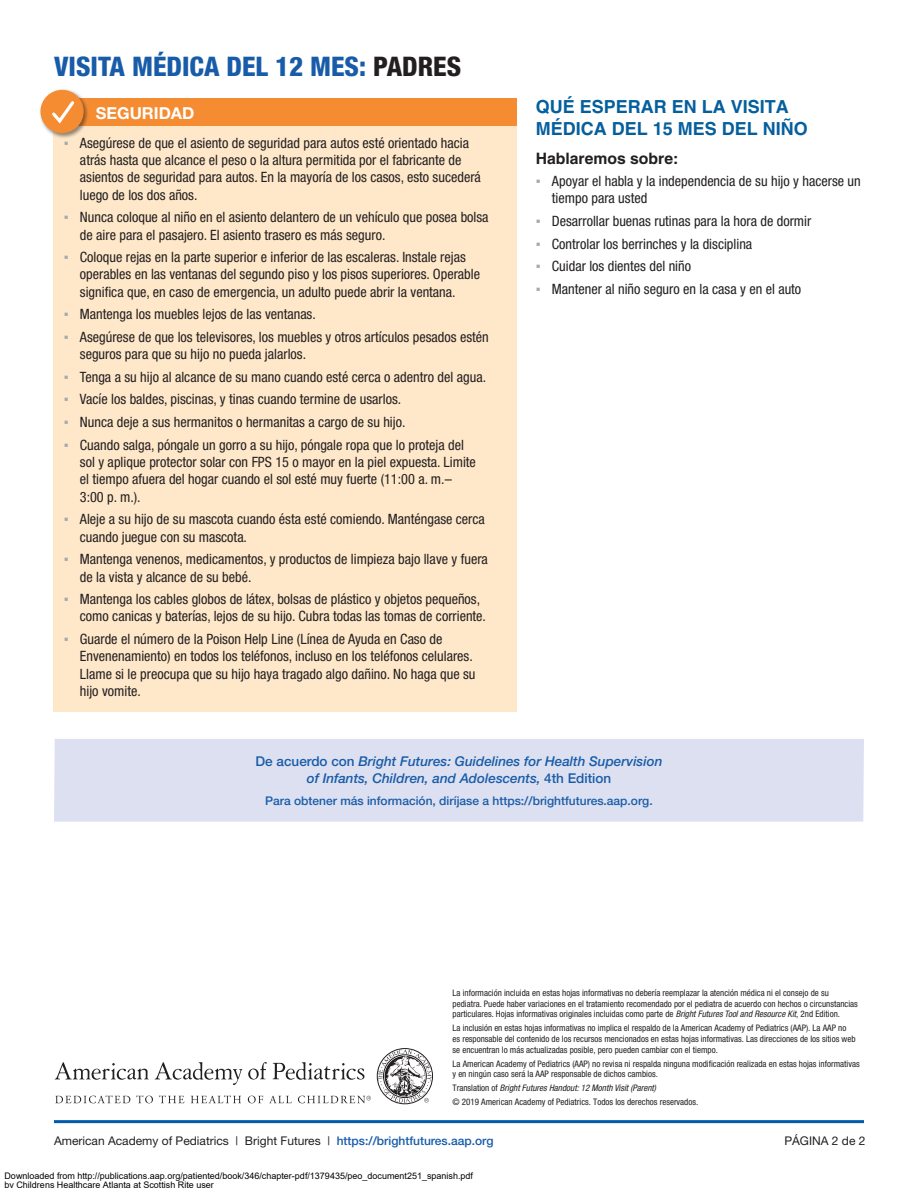
<style>
.page{position:relative;width:918px;height:1188px;background:#fff}
.page>*{position:absolute;margin:0;border:0;box-sizing:border-box;transform-origin:0 0}
.heading{font:800 condensed 27px "Helvetica Neue";color:#185ca9}
.subhead{font:700 18px/21.6px "Helvetica LT Std";color:#055f9d}
.New_White_heads{font:700 16.5px "Helvetica Neue";color:#fff}
.subhead-2{font:700 15.75px "Helvetica LT Std";color:#231f20}
.t1{font:condensed 14.25px/17.4px "Helvetica Neue";color:#231f20}
.New_White_heads-2{font:italic 500 13.5px/16.5px "Helvetica Neue";color:#185ca9;text-align:center}
.list_helv{font:12px "Helvetica Neue";color:#231f20}
.New_White_heads-3{font:500 12px "Helvetica Neue";color:#185ca9}
.t2{font:condensed 9px/10.8px "Helvetica Neue LT Pro";color:#231f20}
.t3{font:9px/9px "Arial";color:#000}
.t4{font:italic condensed 9px "Helvetica Neue";color:#231f20}
.s1{color:#231f20}
.s2{font-family:"Arial";font-stretch:normal;color:#a8a9ad}
.s3{font-style:normal}
.s4{font-family:"Helvetica Neue";font-style:italic}
.s5{font-family:"Helvetica Neue LT Pro";font-style:normal}
.s6{font-weight:500;color:#185ca9}
</style>
<div class="page">
<svg style="left:55px;top:1062px;width:94px;height:18px"></svg>
<svg style="left:155px;top:1062px;width:209px;height:23px"></svg>
<svg style="left:55px;top:1095px;width:75px;height:8px"></svg>
<svg style="left:136px;top:1095px;width:17px;height:8px"></svg>
<svg style="left:159px;top:1095px;width:25px;height:8px"></svg>
<svg style="left:191px;top:1095px;width:50px;height:8px"></svg>
<svg style="left:248px;top:1096px;width:15px;height:7px"></svg>
<svg style="left:269px;top:1096px;width:23px;height:7px"></svg>
<svg style="left:378px;top:1049px;width:54px;height:54px"></svg>
<svg style="left:298px;top:1096px;width:73px;height:7px"></svg>
<hr style="left:54px;top:1120px;width:810px;height:3px;background:#005baa">
<div style="left:53px;top:98px;width:463px;height:614px;background:#fee8c9"></div>
<div style="left:53px;top:99px;width:463px;height:27px;background:#f68c32"></div>
<div style="left:39px;top:89px;width:50px;height:50px;background:#231f20;opacity:.5"></div>
<div style="left:40px;top:90px;width:44px;height:43px;background:#f68c32;border-radius:50%"></div>
<svg style="left:52px;top:101px;width:23px;height:23px"></svg>
<div style="left:54px;top:739px;width:810px;height:83px;background:#dde0f0"></div>
<p class="heading" style="left:54px;top:50px;width:409px">VISITA MÉDICA DEL 12 MES: <span class="s1">PADRES</span></p>
<p class="New_White_heads" style="left:96px;top:103px;width:100px">SEGURIDAD</p>
<p class="t1" style="left:80px;top:134px;width:403px;text-indent:-16px"><span class="s2">▪</span> Asegúrese de que el asiento de seguridad para autos esté orientado hacia atrás hasta que alcance el peso o la altura permitida por el fabricante de asientos de seguridad para autos. En la mayoría de los casos, esto sucederá luego de los dos años.</p>
<p class="t1" style="left:80px;top:208px;width:410px;text-indent:-16px"><span class="s2">▪</span> Nunca coloque al niño en el asiento delantero de un vehículo que posea bolsa de aire para el pasajero. El asiento trasero es más seguro.</p>
<p class="t1" style="left:80px;top:248px;width:402px;text-indent:-16px"><span class="s2">▪</span> Coloque rejas en la parte superior e inferior de las escaleras. Instale rejas operables en las ventanas del segundo piso y los pisos superiores. Operable significa que, en caso de emergencia, un adulto puede abrir la ventana.</p>
<p class="t1" style="left:64px;top:306px;width:254px"><span class="s2">▪</span> Mantenga los muebles lejos de las ventanas.</p>
<p class="t1" style="left:80px;top:328px;width:410px;text-indent:-16px"><span class="s2">▪</span> Asegúrese de que los televisores, los muebles y otros artículos pesados estén seguros para que su hijo no pueda jalarlos.</p>
<p class="t1" style="left:64px;top:368px;width:424px"><span class="s2">▪</span> Tenga a su hijo al alcance de su mano cuando esté cerca o adentro del agua.</p>
<p class="t1" style="left:64px;top:391px;width:339px"><span class="s2">▪</span> Vacíe los baldes, piscinas, y tinas cuando termine de usarlos.</p>
<p class="t1" style="left:64px;top:413px;width:343px"><span class="s2">▪</span> Nunca deje a sus hermanitos o hermanitas a cargo de su hijo.</p>
<p class="t1" style="left:80px;top:436px;width:398px;text-indent:-16px"><span class="s2">▪</span> Cuando salga, póngale un gorro a su hijo, póngale ropa que lo proteja del sol y aplique protector solar con FPS 15 o mayor en la piel expuesta. Limite el tiempo afuera del hogar cuando el sol esté muy fuerte (11:00 a. m.– 3:00 p. m.).</p>
<p class="t1" style="left:80px;top:510px;width:407px;text-indent:-16px"><span class="s2">▪</span> Aleje a su hijo de su mascota cuando ésta esté comiendo. Manténgase cerca cuando juegue con su mascota.</p>
<p class="t1" style="left:80px;top:550px;width:410px;text-indent:-16px"><span class="s2">▪</span> Mantenga venenos, medicamentos, y productos de limpieza bajo llave y fuera de la vista y alcance de su bebé.</p>
<p class="t1" style="left:80px;top:590px;width:408px;text-indent:-16px"><span class="s2">▪</span> Mantenga los cables globos de látex, bolsas de plástico y objetos pequeños, como canicas y baterías, lejos de su hijo. Cubra todas las tomas de corriente.</p>
<p class="t1" style="left:80px;top:630px;width:397px;text-indent:-16px"><span class="s2">▪</span> Guarde el número de la Poison Help Line (Línea de Ayuda en Caso de Envenenamiento) en todos los teléfonos, incluso en los teléfonos celulares.<br>Llame si le preocupa que su hijo haya tragado algo dañino. No haga que su hijo vomite.</p>
<p class="subhead" style="left:536px;top:96px;width:274px">QUÉ ESPERAR EN LA VISITA<br>MÉDICA DEL 15 MES DEL NIÑO</p>
<p class="subhead-2" style="left:536px;top:149px;width:144px">Hablaremos sobre:</p>
<p class="t1" style="left:552px;top:172px;width:310px;text-indent:-16px"><span class="s2">▪</span> Apoyar el habla y la independencia de su hijo y hacerse un tiempo para usted</p>
<p class="t1" style="left:536px;top:212px;width:277px"><span class="s2">▪</span> Desarrollar buenas rutinas para la hora de dormir</p>
<p class="t1" style="left:536px;top:235px;width:218px"><span class="s2">▪</span> Controlar los berrinches y la disciplina</p>
<p class="t1" style="left:536px;top:257px;width:157px"><span class="s2">▪</span> Cuidar los dientes del niño</p>
<p class="t1" style="left:536px;top:280px;width:267px"><span class="s2">▪</span> Mantener al niño seguro en la casa y en el auto</p>
<p class="New_White_heads-2" style="left:256px;top:753px;width:408px"><span class="s3">De acuerdo con</span> Bright Futures: Guidelines for Health Supervision of Infants, Children, and Adolescents, <span class="s3">4th Edition</span></p>
<p class="New_White_heads-3" style="left:265px;top:793px;width:389px">Para obtener más información, diríjase a https://brightfutures.aap.org.</p>
<p class="t2" style="left:453px;top:987px;width:407px">La información incluida en estas hojas informativas no debería reemplazar la atención médica ni el consejo de su pediatra. Puede haber variaciones en el tratamiento recomendado por el pediatra de acuerdo con hechos o circunstancias particulares. Hojas informativas originales incluidas como parte de <span class="s4">Bright Futures Tool and Resource Kit</span>, 2nd Edition.</p>
<p class="t2" style="left:453px;top:1022px;width:405px">La inclusión en estas hojas informativas no implica el respaldo de la American Academy of Pediatrics (AAP). La AAP no es responsable del contenido de los recursos mencionados en estas hojas informativas. Las direcciones de los sitios web se encuentran lo más actualizadas posible, pero pueden cambiar con el tiempo.</p>
<p class="t2" style="left:453px;top:1058px;width:409px">La American Academy of Pediatrics (AAP) no revisa ni respalda ninguna modificación realizada en estas hojas informativas y en ningún caso será la AAP responsable de dichos cambios.</p>
<p class="t4" style="left:453px;top:1083px;width:205px"><span class="s5">Translation of</span> Bright Futures Handout: 12 Month Visit (Parent)</p>
<p class="t2" style="left:453px;top:1096px;width:247px">© 2019 American Academy of Pediatrics. Todos los derechos reservados.</p>
<p class="list_helv" style="left:54px;top:1133px;width:441px">American Academy of Pediatrics | Bright Futures | <span class="s6">https://brightfutures.aap.org</span></p>
<p class="list_helv" style="left:784px;top:1133px;width:83px">PÁGINA 2 de 2</p>
<p class="t3" style="left:4px;top:1172px;width:470px">Downloaded from http://publications.aap.org/patiented/book/346/chapter-pdf/1379435/peo_document251_spanish.pdf by Childrens Healthcare Atlanta at Scottish Rite user</p>
</div>
